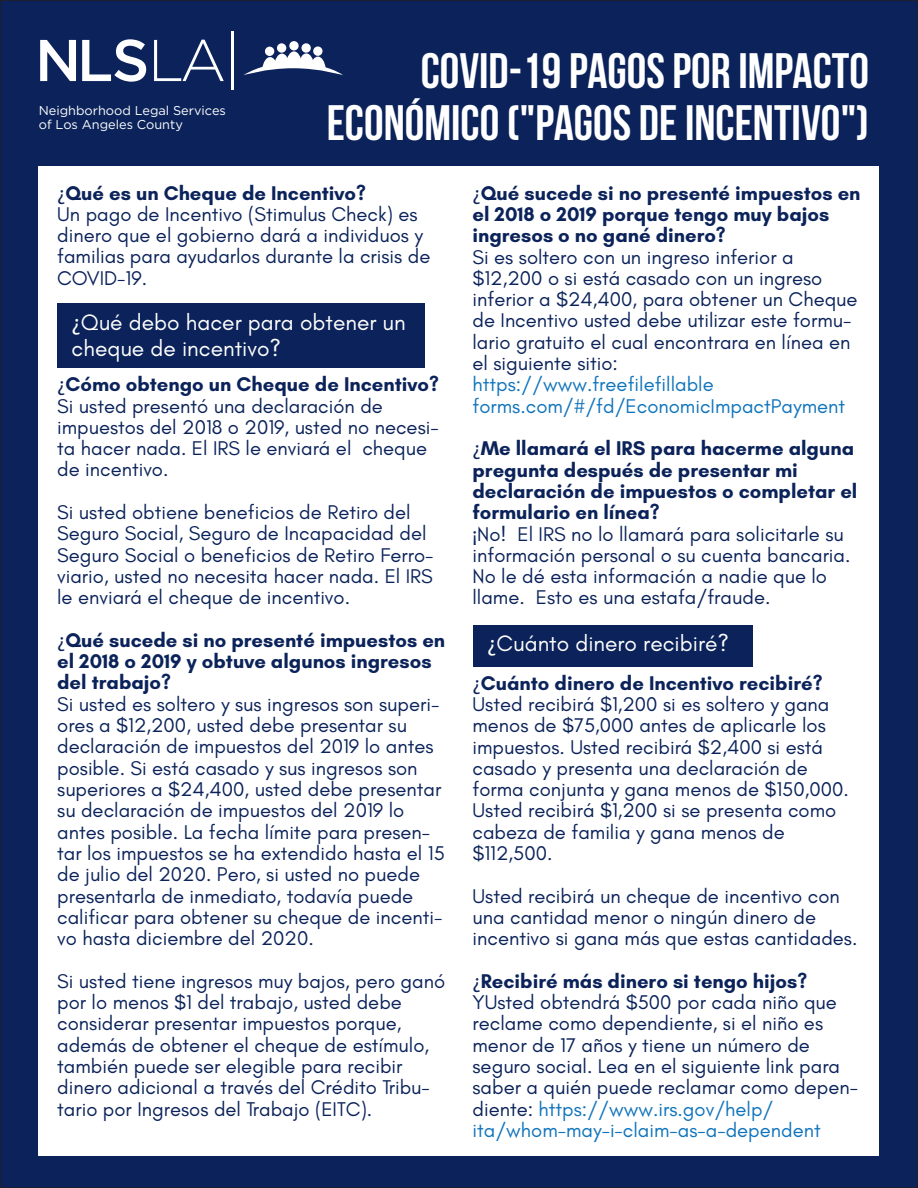
<style>
.page{position:relative;width:918px;height:1188px;background:#0b235a}
.page>*{position:absolute;margin:0;border:0;box-sizing:border-box;transform-origin:0 0}
.t1{font:700 49.5px/52.5px "Bebas Neue";color:#fff;text-align:right}
.t2{font:22.8px/25.7px "Glacial Indifference";color:#fff}
.t3{font:20.25px/21.3px "Glacial Indifference";color:#0b235a}
.t4{font:700 20.25px/21.3px "Glacial Indifference";color:#0b235a}
.t5{font:20.25px/21.3px "Glacial Indifference";color:#1074bc}
.t6{font:12.75px/13.6px "Gotham HTF";color:#fff}
.s1{font-family:"Myriad Pro"}
.s2{font-weight:700}
.s3{font-family:"Myriad Pro";font-weight:400}
.s4{color:#1074bc}
</style>
<div class="page">
<svg style="left:40px;top:40px;width:36px;height:41px"></svg>
<svg style="left:82px;top:39px;width:64px;height:43px"></svg>
<svg style="left:154px;top:40px;width:70px;height:41px"></svg>
<hr style="left:231px;top:31px;width:2px;height:59px;background:#fff">
<svg style="left:244px;top:51px;width:99px;height:24px"></svg>
<div style="left:265px;top:47px;width:9px;height:9px;background:#fff;border-radius:50%"></div>
<div style="left:277px;top:43px;width:9px;height:10px;background:#fff;border-radius:50%"></div>
<div style="left:289px;top:41px;width:10px;height:9px;background:#fff;border-radius:50%"></div>
<svg style="left:301px;top:43px;width:10px;height:10px"></svg>
<svg style="left:313px;top:46px;width:10px;height:10px"></svg>
<div style="left:39px;top:166px;width:840px;height:990px;background:#fff"></div>
<div style="left:57px;top:303px;width:368px;height:65px;background:#0b235a"></div>
<div style="left:473px;top:625px;width:280px;height:42px;background:#0b235a"></div>
<p class="t6" style="left:39px;top:104px;width:189px">Neighborhood Legal Services of Los Angeles County</p>
<h1 class="t1" style="left:327px;top:44px;width:544px">COVID-19 PAGOS POR IMPACTO<br>ECONÓMICO ("PAGOS DE INCENTIVO")</h1>
<p class="t3" style="left:57px;top:182px;width:375px"><span class="s1">¿</span><span class="s2">Qué es un Cheque de Incentivo?<br></span>Un pago de Incentivo (Stimulus Check) es dinero que el gobierno dará a individuos y familias para ayudarlos durante la crisis de COVID-19.</p>
<p class="t2" style="left:72px;top:310px;width:336px"><span class="s1">¿</span>Qué debo hacer para obtener un cheque de incentivo?</p>
<p class="t3" style="left:57px;top:374px;width:383px"><span class="s1">¿</span><span class="s2">Cómo obtengo un Cheque de Incentivo?<br></span>Si usted presentó una declaración de impuestos del 2018 o 2019, usted no necesi&shy;ta hacer nada. El IRS le enviará el cheque de incentivo.</p>
<p class="t3" style="left:57px;top:502px;width:378px">Si usted obtiene beneficios de Retiro del Seguro Social, Seguro de Incapacidad del Seguro Social o beneficios de Retiro Ferro&shy;viario, usted no necesita hacer nada. El IRS le enviará el cheque de incentivo.</p>
<p class="t4" style="left:57px;top:629px;width:390px"><span class="s3">¿</span>Qué sucede si no presenté impuestos en el 2018 o 2019 y obtuve algunos ingresos del trabajo?</p>
<p class="t3" style="left:57px;top:694px;width:389px">Si usted es soltero y sus ingresos son superi&shy;ores a $12,200, usted debe presentar su declaración de impuestos del 2019 lo antes posible. Si está casado y sus ingresos son superiores a $24,400, usted debe presentar su declaración de impuestos del 2019 lo antes posible. La fecha límite para presen&shy;tar los impuestos se ha extendido hasta el 15 de julio del 2020. Pero, si usted no puede presentarla de inmediato, todavía puede calificar para obtener su cheque de incenti&shy;vo hasta diciembre del 2020.</p>
<p class="t3" style="left:57px;top:971px;width:390px">Si usted tiene ingresos muy bajos, pero ganó por lo menos $1 del trabajo, usted debe considerar presentar impuestos porque, además de obtener el cheque de estímulo, también puede ser elegible para recibir dinero adicional a través del Crédito Tribu&shy;tario por Ingresos del Trabajo (EITC).</p>
<p class="t4" style="left:473px;top:182px;width:390px"><span class="s3">¿</span>Qué sucede si no presenté impuestos en el 2018 o 2019 porque tengo muy bajos ingresos o no gané dinero?</p>
<p class="t3" style="left:473px;top:246px;width:387px">Si es soltero con un ingreso inferior a $12,200 o si está casado con un ingreso inferior a $24,400, para obtener un Cheque de Incentivo usted debe utilizar este formu&shy;lario gratuito el cual encontrara en línea en el siguiente sitio:</p>
<p class="t5" style="left:473px;top:374px;width:374px">https://www.freefilefillable forms.com/#/fd/EconomicImpactPayment</p>
<p class="t3" style="left:473px;top:438px;width:386px"><span class="s1">¿</span><span class="s2">Me llamará el IRS para hacerme alguna pregunta después de presentar mi declaración de impuestos o completar el formulario en línea?<br></span><span class="s1">¡</span>No! El IRS no lo llamará para solicitarle su información personal o su cuenta bancaria.<br>No le dé esta información a nadie que lo llame. Esto es una estafa/fraude.</p>
<p class="t2" style="left:487px;top:631px;width:243px"><span class="s1">¿</span>Cuánto dinero recibiré?</p>
<p class="t3" style="left:473px;top:672px;width:378px"><span class="s1">¿</span><span class="s2">Cuánto dinero de Incentivo recibiré?<br></span>Usted recibirá $1,200 si es soltero y gana menos de $75,000 antes de aplicarle los impuestos. Usted recibirá $2,400 si está casado y presenta una declaración de forma conjunta y gana menos de $150,000.<br>Usted recibirá $1,200 si se presenta como cabeza de familia y gana menos de $112,500.</p>
<p class="t3" style="left:473px;top:885px;width:386px">Usted recibirá un cheque de incentivo con una cantidad menor o ningún dinero de incentivo si gana más que estas cantidades.</p>
<p class="t3" style="left:473px;top:971px;width:387px"><span class="s1">¿</span><span class="s2">Recibiré más dinero si tengo hijos?<br></span>YUsted obtendrá $500 por cada niño que reclame como dependiente, si el niño es menor de 17 años y tiene un número de seguro social. Lea en el siguiente link para saber a quién puede reclamar como depen&shy;diente: <span class="s4">https://www.irs.gov/help/ ita/whom-may-i-claim-as-a-dependent</span></p>
</div>
